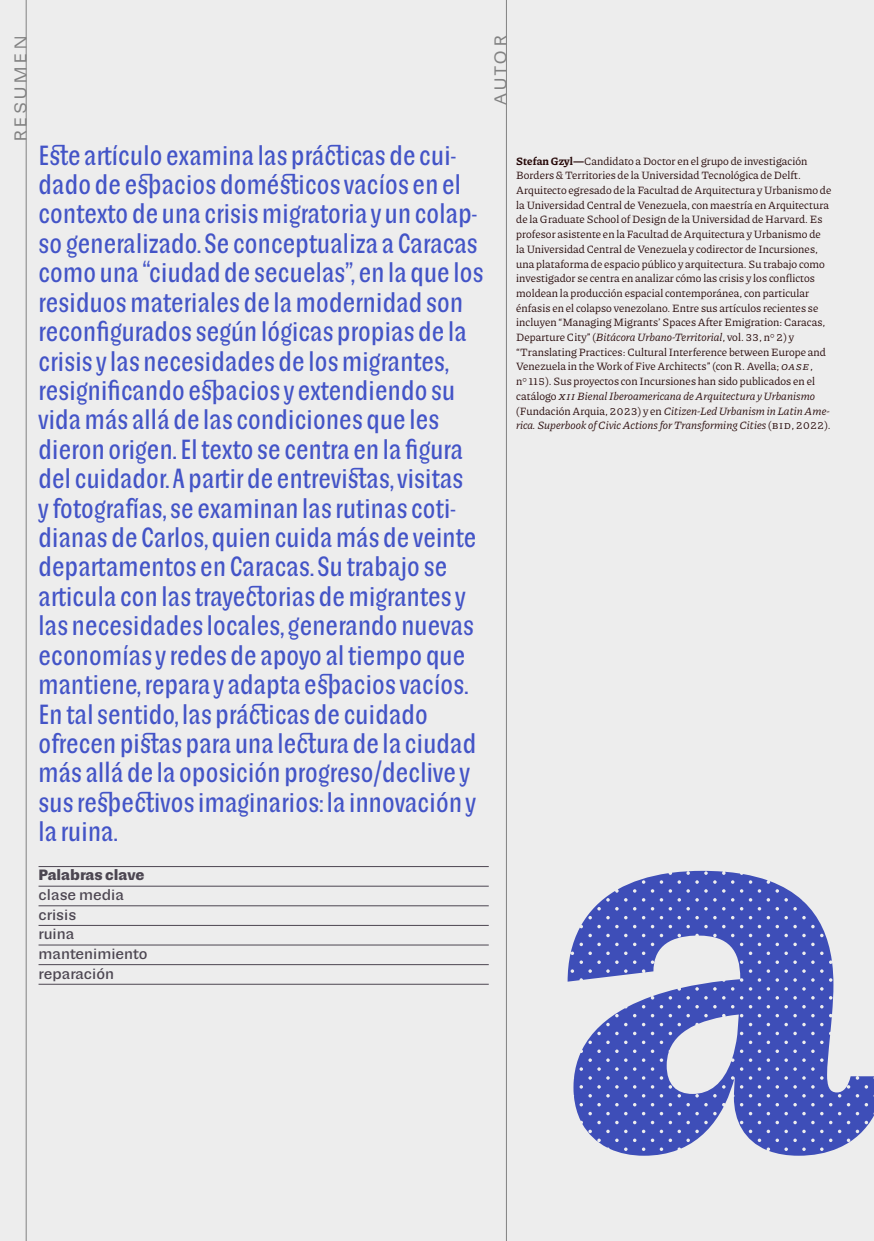
<style>
.page{position:relative;width:874px;height:1241px;background:#fff}
.page>*{position:absolute;margin:0;border:0;box-sizing:border-box;transform-origin:0 0}
.t1{font:condensed 26.25px/29.4px "Sudamerican Grotesk";letter-spacing:.01em;color:#4354c7}
.t2{font:21px "Sudamerican Grotesk";letter-spacing:.1em;color:#828282}
.t3{font:14px/19.6px "Sudamerican Grotesk";color:#4c4651}
.t4{font:700 14px "Sudamerican Grotesk";color:#4c4651}
.t5{font:11.2px/14.7px "Piazzolla";letter-spacing:.005em;color:#260808}
.s1{font-weight:700}
.s2{font-style:italic}
</style>
<div class="page">
<div style="left:0;top:0;width:873px;height:1240px;background:#ededed"></div>
<svg style="left:567px;top:870px;width:306px;height:285px;fill:#3e4eb8"></svg>
<hr style="left:38px;top:866px;width:450px;height:1px;background:#4c4651">
<hr style="left:38px;top:885px;width:450px;height:1px;background:#4c4651">
<hr style="left:38px;top:905px;width:450px;height:1px;background:#4c4651">
<hr style="left:38px;top:924px;width:450px;height:1px;background:#4c4651">
<hr style="left:38px;top:944px;width:450px;height:1px;background:#4c4651">
<hr style="left:38px;top:964px;width:450px;height:1px;background:#4c4651">
<hr style="left:38px;top:983px;width:450px;height:1px;background:#4c4651">
<hr style="left:26px;top:0;width:1px;height:1240px;background:#828282">
<hr style="left:506px;top:0;width:1px;height:1240px;background:#828282">
<h2 class="t2" style="left:2px;top:142px;width:108px;rotate:-90deg">Resumen</h2>
<h2 class="t2" style="left:482px;top:105px;width:67px;rotate:-90deg">autor</h2>
<p class="t1" style="left:38px;top:140px;width:446px">Este artículo examina las prácticas de cui&shy;dado de espacios domésticos vacíos en el contexto de una crisis migratoria y un colap&shy;so generalizado. Se conceptualiza a Caracas como una “ciudad de secuelas”, en la que los residuos materiales de la modernidad son reconfigurados según lógicas propias de la crisis y las necesidades de los migrantes, resignificando espacios y extendiendo su vida más allá de las condiciones que les dieron origen. El texto se centra en la figura del cuidador. A partir de entrevistas, visitas<br>y fotografías, se examinan las rutinas coti&shy;dianas de Carlos, quien cuida más de veinte departamentos en Caracas. Su trabajo se articula con las trayectorias de migrantes y las necesidades locales, generando nuevas economías y redes de apoyo al tiempo que mantiene, repara y adapta espacios vacíos.<br>En tal sentido, las prácticas de cuidado ofrecen pistas para una lectura de la ciudad más allá de la oposición progreso/declive y sus respectivos imaginarios: la innovación y la ruina.</p>
<p class="t4" style="left:38px;top:864px;width:108px">Palabras clave</p>
<p class="t3" style="left:38px;top:884px;width:110px">clase media crisis<br>ruina mantenimiento reparación</p>
<p class="t5" style="left:516px;top:153px;width:316px"><span class="s1">Stefan Gzyl—</span>Candidato a Doctor en el grupo de investigación Borders &amp; Territories de la Universidad Tecnológica de Delft.<br>Arquitecto egresado de la Facultad de Arquitectura y Urbanismo de la Universidad Central de Venezuela, con maestría en Arquitectura de la Graduate School of Design de la Universidad de Harvard. Es profesor asistente en la Facultad de Arquitectura y Urbanismo de la Universidad Central de Venezuela y codirector de Incursiones, una plataforma de espacio público y arquitectura. Su trabajo como investigador se centra en analizar cómo las crisis y los conflictos moldean la producción espacial contemporánea, con particular énfasis en el colapso venezolano. Entre sus artículos recientes se incluyen “Managing Migrants’ Spaces After Emigration: Caracas, Departure City” (<span class="s2">Bitácora Urbano-Territorial</span>, vol. 33, n° 2) y “Translating Practices: Cultural Interference between Europe and Venezuela in the Work of Five Architects” (con R. Avella; <span class="s2">OASE</span>,<br>n° 115). Sus proyectos con Incursiones han sido publicados en el catálogo <span class="s2">XII Bienal Iberoamericana de Arquitectura y Urbanismo </span>(Fundación Arquia, 2023) y en <span class="s2">Citizen-Led Urbanism in Latin Ame&shy;rica. Superbook of Civic Actions for Transforming Cities</span> (BID, 2022).</p>
</div>
